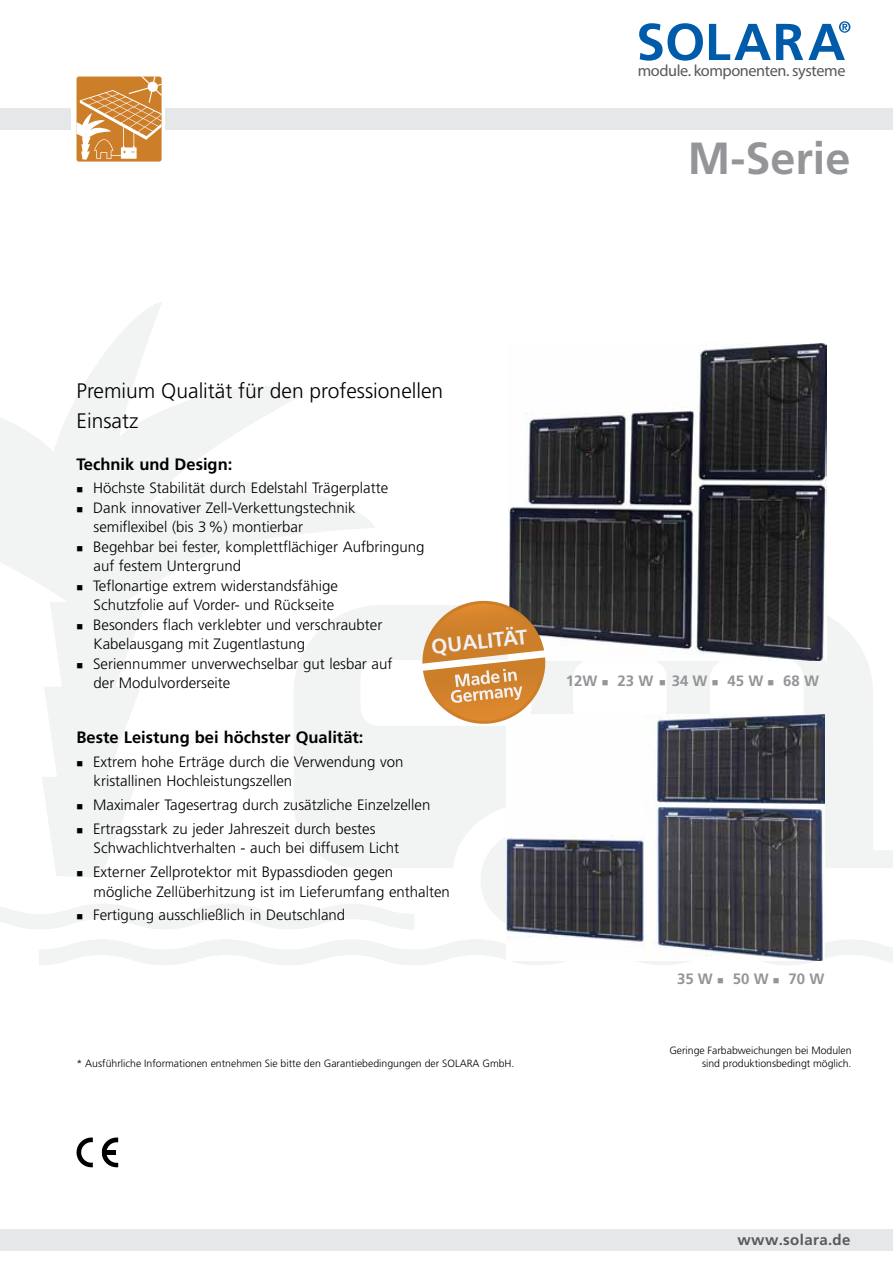
<style>
.page{position:relative;width:893px;height:1263px;background:#fff}
.page>*{position:absolute;margin:0;border:0;box-sizing:border-box;transform-origin:0 0}
.t1{font:700 45px "Frutiger LT Pro";color:#939598}
.t2{font:300 21px/30px "Frutiger LT Pro";color:#000}
.t3{font:700 20.7px "Frutiger LT Pro";color:#f1f1f2}
.t4{font:700 16.5px "Frutiger LT Pro";color:#000}
.t5{font:16.2px "Myriad Pro";letter-spacing:-.025em;color:#58595b}
.t6{font:300 15px/19.5px "Frutiger LT Pro";color:#000}
.t7{font:700 15px "Frutiger LT Pro";color:#939598}
.t8{font:700 15px "Frutiger LT Pro";letter-spacing:.025em;color:#58595b}
.t9{font:300 10.5px/12.6px "Frutiger LT Pro";color:#000;text-align:right}
</style>
<div class="page">
<svg style="left:0;top:302px;width:375px;height:575px"></svg>
<svg style="left:0;top:904px;width:414px;height:25px"></svg>
<svg style="left:294px;top:605px;width:599px;height:263px;fill:#f2f3f3"></svg>
<svg style="left:480px;top:830px;width:27px;height:98px"></svg>
<svg style="left:39px;top:940px;width:854px;height:25px"></svg>
<svg style="left:710px;top:660px;width:94px;height:55px"></svg>
<div style="left:0;top:1229px;width:893px;height:21px;background:#e6e7e8"></div>
<div style="left:0;top:108px;width:893px;height:22px;background:#e6e7e8"></div>
<div style="left:71px;top:88px;width:94px;height:55px;background:#fff"></div>
<div style="left:77px;top:77px;width:85px;height:85px;background:#cc7e29;border-radius:2px"></div>
<svg style="left:77px;top:77px;width:85px;height:83px"></svg>
<svg style="left:639px;top:23px;width:64px;height:38px"></svg>
<svg style="left:709px;top:21px;width:141px;height:39px"></svg>
<svg style="left:76px;top:1137px;width:43px;height:31px"></svg>
<hr style="left:105px;top:1150px;width:10px;height:4px;background:#000">
<img style="left:509px;top:343px;width:317px;height:317px">
<img style="left:507px;top:715px;width:317px;height:245px">
<svg style="left:422px;top:598px;width:126px;height:129px"></svg>
<p class="t5" style="left:638px;top:60px;width:209px">module. komponenten. systeme</p>
<h1 class="t1" style="left:688px;top:132px;width:164px">M-Serie</h1>
<h2 class="t2" style="left:77px;top:376px;width:368px">Premium Qualität für den professionellen<br>Einsatz</h2>
<p class="t4" style="left:77px;top:454px;width:157px">Technik und Design:</p>
<p class="t6" style="left:77px;top:478px;width:313px">■ Höchste Stabilität durch Edelstahl Trägerplatte</p>
<p class="t6" style="left:94px;top:498px;width:264px;text-indent:-17px">■ Dank innovativer Zell-Verkettungstechnik semiflexibel (bis 3%) montierbar</p>
<p class="t6" style="left:94px;top:537px;width:332px;text-indent:-17px">■ Begehbar bei fester, komplettflächiger Aufbringung auf festem Untergrund</p>
<p class="t6" style="left:77px;top:576px;width:263px;text-align:right">■ Teflonartige extrem widerstandsfähige<br>Schutzfolie auf Vorder- und Rückseite</p>
<p class="t6" style="left:94px;top:615px;width:290px;text-indent:-17px">■ Besonders flach verklebter und verschraubter<br>Kabelausgang mit Zugentlastung</p>
<p class="t6" style="left:94px;top:654px;width:300px;text-indent:-17px">■ Seriennummer unverwechselbar gut lesbar auf der Modulvorderseite</p>
<h3 class="t3" style="left:430px;top:634px;width:98px;rotate:-6deg">QUALITÄT</h3>
<p class="t4" style="left:77px;top:728px;width:288px">Beste Leistung bei höchster Qualität:</p>
<p class="t6" style="left:94px;top:752px;width:311px;text-indent:-17px">■ Extrem hohe Erträge durch die Verwendung von kristallinen Hochleistungszellen</p>
<p class="t6" style="left:77px;top:795px;width:355px">■ Maximaler Tagesertrag durch zusätzliche Einzelzellen</p>
<p class="t6" style="left:94px;top:819px;width:307px;text-indent:-17px">■ Ertragsstark zu jeder Jahreszeit durch bestes<br>Schwachlichtverhalten - auch bei diffusem Licht</p>
<p class="t6" style="left:94px;top:862px;width:358px;text-indent:-17px">■ Externer Zellprotektor mit Bypassdioden gegen mögliche Zellüberhitzung ist im Lieferumfang enthalten</p>
<p class="t6" style="left:77px;top:905px;width:270px">■ Fertigung ausschließlich in Deutschland</p>
<p class="t9" style="left:77px;top:1057px;width:439px">* Ausführliche Informationen entnehmen Sie bitte den Garantiebedingungen der SOLARA GmbH.</p>
<p class="t7" style="left:566px;top:672px;width:255px">12W ■ 23 W ■ 34 W ■ 45 W ■ 68 W</p>
<p class="t7" style="left:677px;top:970px;width:149px">35 W ■ 50 W ■ 70 W</p>
<p class="t9" style="left:669px;top:1044px;width:184px">Geringe Farbabweichungen bei Modulen sind produktionsbedingt möglich.</p>
<p class="t8" style="left:738px;top:1231px;width:114px">www.solara.de</p>
</div>
